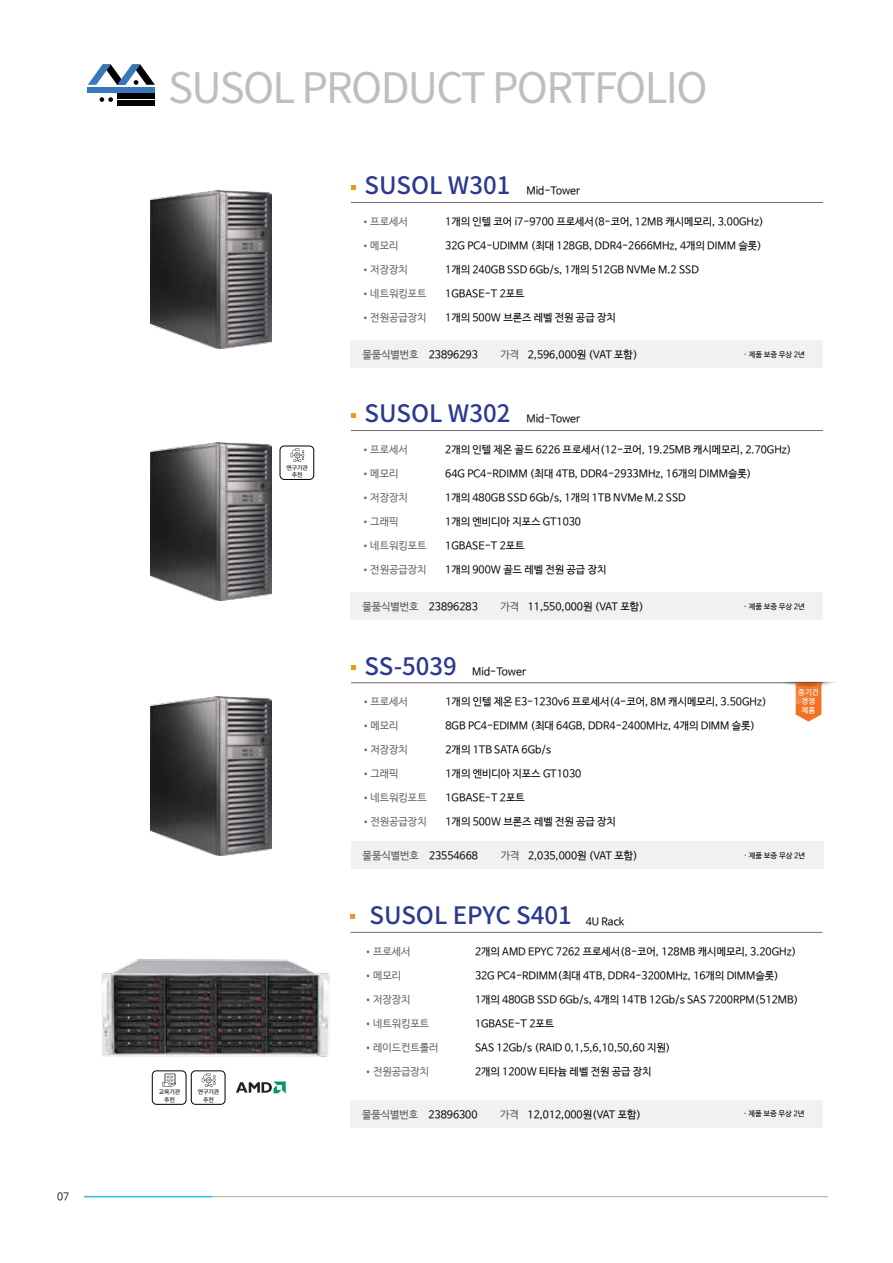
<style>
.page{position:relative;width:893px;height:1263px;background:#fff}
.page>*{position:absolute;margin:0;border:0;box-sizing:border-box;transform-origin:0 0}
.t1{font:42px "Noto Sans CJ Kkr";letter-spacing:-.04em;color:#bcbec0}
.t2{font:500 24px "Noto Sans KR";color:#2b3990}
.t3{font:10.5px "Nanum Barun Gothic";color:#000}
.t4{font:10.5px "Nanum Barun Gothic";color:#666767}
.t5{font:10.5px "Nanum Barun Gothic";color:#231f20}
.t6{font:7.5px "Nanum Barun Gothic";color:#000}
.t7{font:500 7.5px/9px "Noto Sans KR";color:#fff;text-align:center}
.t8{font:500 6px/7.2px "Noto Sans KR";letter-spacing:-.025em;color:#231f20;text-align:center}
.s1{color:#58595b}
</style>
<div class="page">
<svg style="left:351px;top:185px;width:4px;height:4px"></svg>
<div style="left:351px;top:340px;width:472px;height:28px;background:#f1f1f2"></div>
<hr style="left:351px;top:202px;width:472px;height:1px;background:#6d6e71">
<svg style="left:351px;top:413px;width:4px;height:4px"></svg>
<div style="left:351px;top:592px;width:472px;height:28px;background:#f1f1f2"></div>
<hr style="left:351px;top:430px;width:472px;height:1px;background:#6d6e71">
<img style="left:151px;top:190px;width:121px;height:159px">
<img style="left:151px;top:442px;width:121px;height:159px">
<svg style="left:351px;top:665px;width:4px;height:4px"></svg>
<div style="left:351px;top:841px;width:472px;height:28px;background:#f1f1f2"></div>
<hr style="left:351px;top:682px;width:472px;height:1px;background:#6d6e71">
<img style="left:151px;top:697px;width:121px;height:158px">
<svg style="left:351px;top:915px;width:4px;height:4px"></svg>
<div style="left:351px;top:1100px;width:472px;height:28px;background:#f1f1f2"></div>
<hr style="left:351px;top:932px;width:471px;height:1px;background:#6d6e71">
<img style="left:102px;top:959px;width:228px;height:98px">
<div style="left:790px;top:670px;width:34px;height:37px;background:linear-gradient(to right,#fff,#fff)"></div>
<svg style="left:777px;top:682px;width:57px;height:40px"></svg>
<svg style="left:236px;top:1081px;width:50px;height:13px"></svg>
<div style="left:280px;top:446px;width:34px;height:34px;border:1px solid #000;border-radius:4px"></div>
<svg style="left:290px;top:448px;width:14px;height:14px"></svg>
<div style="left:152px;top:1070px;width:34px;height:35px;border:1px solid #000;border-radius:4px"></div>
<svg style="left:162px;top:1073px;width:14px;height:14px"></svg>
<div style="left:191px;top:1070px;width:34px;height:35px;border:1px solid #000;border-radius:4px"></div>
<svg style="left:202px;top:1073px;width:13px;height:14px"></svg>
<div style="left:88px;top:87px;width:67px;height:6px;background:#3877bc"></div>
<svg style="left:100px;top:97px;width:13px;height:5px"></svg>
<svg style="left:88px;top:65px;width:67px;height:20px"></svg>
<div style="left:117px;top:94px;width:38px;height:5px;background:#010101"></div>
<div style="left:117px;top:100px;width:38px;height:5px;background:#010101"></div>
<hr style="left:84px;top:1196px;width:744px;height:1px;background:#b1aba7">
<hr style="left:84px;top:1196px;width:128px;height:1px;background:#2dbced">
<p class="t5" style="left:57px;top:1191px;width:13px">07</p>
<h1 class="t1" style="left:168px;top:64px;width:541px">SUSOL PRODUCT PORTFOLIO</h1>
<p class="t8" style="left:159px;top:1089px;width:23px">교육기관 추천</p>
<p class="t8" style="left:198px;top:1089px;width:23px">연구기관 추천</p>
<p class="t8" style="left:286px;top:464px;width:23px">연구기관 추천</p>
<h2 class="t2" style="left:364px;top:171px;width:147px">SUSOL W301</h2>
<p class="t4" style="left:361px;top:216px;width:48px">•프로세서</p>
<p class="t4" style="left:361px;top:240px;width:39px">•메모리</p>
<p class="t4" style="left:361px;top:264px;width:48px">•저장장치</p>
<p class="t4" style="left:361px;top:288px;width:67px">•네트워킹포트</p>
<p class="t4" style="left:361px;top:312px;width:67px">•전원공급장치</p>
<p class="t3" style="left:526px;top:185px;width:55px">Mid-Tower</p>
<p class="t3" style="left:445px;top:216px;width:320px">1개의 인텔 코어 i7-9700 프로세서(8-코어, 12MB 캐시메모리, 3.00GHz)</p>
<p class="t3" style="left:445px;top:240px;width:318px">32G PC4-UDIMM (최대 128GB, DDR4-2666MHz, 4개의 DIMM 슬롯)</p>
<p class="t3" style="left:445px;top:264px;width:255px">1개의 240GB SSD 6Gb/s, 1개의 512GB NVMe M.2 SSD</p>
<p class="t3" style="left:445px;top:288px;width:81px">1GBASE-T 2포트</p>
<p class="t3" style="left:445px;top:312px;width:172px">1개의 500W 브론즈 레벨 전원 공급 장치</p>
<p class="t3" style="left:362px;top:349px;width:117px"><span class="s1">물품식별번호</span> 23896293</p>
<p class="t3" style="left:500px;top:349px;width:139px"><span class="s1">가격</span> 2,596,000원 (VAT 포함)</p>
<p class="t6" style="left:744px;top:350px;width:63px">· 제품 보증 무상 2년</p>
<h2 class="t2" style="left:364px;top:400px;width:147px">SUSOL W302</h2>
<p class="t4" style="left:361px;top:444px;width:48px">•프로세서</p>
<p class="t4" style="left:361px;top:468px;width:39px">•메모리</p>
<p class="t4" style="left:361px;top:492px;width:48px">•저장장치</p>
<p class="t4" style="left:361px;top:516px;width:39px">•그래픽</p>
<p class="t4" style="left:361px;top:540px;width:67px">•네트워킹포트</p>
<p class="t4" style="left:361px;top:564px;width:67px">•전원공급장치</p>
<p class="t3" style="left:526px;top:413px;width:55px">Mid-Tower</p>
<p class="t3" style="left:445px;top:444px;width:348px">2개의 인텔 제온 골드 6226 프로세서(12-코어, 19.25MB 캐시메모리, 2.70GHz)</p>
<p class="t3" style="left:445px;top:468px;width:308px">64G PC4-RDIMM (최대 4TB, DDR4-2933MHz, 16개의 DIMM슬롯)</p>
<p class="t3" style="left:445px;top:492px;width:242px">1개의 480GB SSD 6Gb/s, 1개의 1TB NVMe M.2 SSD</p>
<p class="t3" style="left:445px;top:516px;width:137px">1개의 엔비디아 지포스 GT1030</p>
<p class="t3" style="left:445px;top:540px;width:81px">1GBASE-T 2포트</p>
<p class="t3" style="left:445px;top:564px;width:163px">1개의 900W 골드 레벨 전원 공급 장치</p>
<p class="t3" style="left:362px;top:601px;width:117px"><span class="s1">물품식별번호</span> 23896283</p>
<p class="t3" style="left:500px;top:601px;width:145px"><span class="s1">가격</span> 11,550,000원 (VAT 포함)</p>
<p class="t6" style="left:744px;top:602px;width:63px">· 제품 보증 무상 2년</p>
<h2 class="t2" style="left:364px;top:653px;width:94px">SS-5039</h2>
<p class="t4" style="left:361px;top:697px;width:48px">•프로세서</p>
<p class="t4" style="left:361px;top:721px;width:39px">•메모리</p>
<p class="t4" style="left:361px;top:745px;width:48px">•저장장치</p>
<p class="t4" style="left:361px;top:769px;width:39px">•그래픽</p>
<p class="t4" style="left:361px;top:793px;width:67px">•네트워킹포트</p>
<p class="t4" style="left:361px;top:817px;width:67px">•전원공급장치</p>
<p class="t3" style="left:472px;top:667px;width:55px">Mid-Tower</p>
<p class="t7" style="left:798px;top:688px;width:22px">중기간 경쟁 제품</p>
<p class="t3" style="left:445px;top:697px;width:323px">1개의 인텔 제온 E3-1230v6 프로세서(4-코어, 8M 캐시메모리, 3.50GHz)</p>
<p class="t3" style="left:445px;top:721px;width:311px">8GB PC4-EDIMM (최대 64GB, DDR4-2400MHz, 4개의 DIMM 슬롯)</p>
<p class="t3" style="left:445px;top:745px;width:107px">2개의 1TB SATA 6Gb/s</p>
<p class="t3" style="left:445px;top:769px;width:137px">1개의 엔비디아 지포스 GT1030</p>
<p class="t3" style="left:445px;top:793px;width:81px">1GBASE-T 2포트</p>
<p class="t3" style="left:445px;top:817px;width:172px">1개의 500W 브론즈 레벨 전원 공급 장치</p>
<p class="t3" style="left:363px;top:850px;width:117px"><span class="s1">물품식별번호</span> 23554668</p>
<p class="t3" style="left:501px;top:850px;width:139px"><span class="s1">가격</span> 2,035,000원 (VAT 포함)</p>
<p class="t6" style="left:744px;top:852px;width:63px">· 제품 보증 무상 2년</p>
<h2 class="t2" style="left:369px;top:901px;width:204px">SUSOL EPYC S401</h2>
<p class="t4" style="left:364px;top:946px;width:48px">•프로세서</p>
<p class="t4" style="left:364px;top:970px;width:39px">•메모리</p>
<p class="t4" style="left:364px;top:994px;width:48px">•저장장치</p>
<p class="t4" style="left:364px;top:1018px;width:67px">•네트워킹포트</p>
<p class="t4" style="left:364px;top:1042px;width:76px">•레이드컨트롤러</p>
<p class="t4" style="left:364px;top:1066px;width:67px">•전원공급장치</p>
<p class="t3" style="left:586px;top:916px;width:40px">4U Rack</p>
<p class="t3" style="left:475px;top:946px;width:323px">2개의 AMD EPYC 7262 프로세서(8-코어, 128MB 캐시메모리, 3.20GHz)</p>
<p class="t3" style="left:475px;top:970px;width:305px">32G PC4-RDIMM(최대 4TB, DDR4-3200MHz, 16개의 DIMM슬롯)</p>
<p class="t3" style="left:475px;top:994px;width:325px">1개의 480GB SSD 6Gb/s, 4개의 14TB 12Gb/s SAS 7200RPM(512MB)</p>
<p class="t3" style="left:475px;top:1018px;width:81px">1GBASE-T 2포트</p>
<p class="t3" style="left:475px;top:1042px;width:197px">SAS 12Gb/s (RAID 0,1,5,6,10,50,60 지원)</p>
<p class="t3" style="left:475px;top:1066px;width:178px">2개의 1200W 티타늄 레벨 전원 공급 장치</p>
<p class="t3" style="left:362px;top:1109px;width:117px"><span class="s1">물품식별번호</span> 23896300</p>
<p class="t3" style="left:500px;top:1109px;width:143px"><span class="s1">가격</span> 12,012,000원(VAT 포함)</p>
<p class="t6" style="left:743px;top:1110px;width:63px">· 제품 보증 무상 2년</p>
</div>
